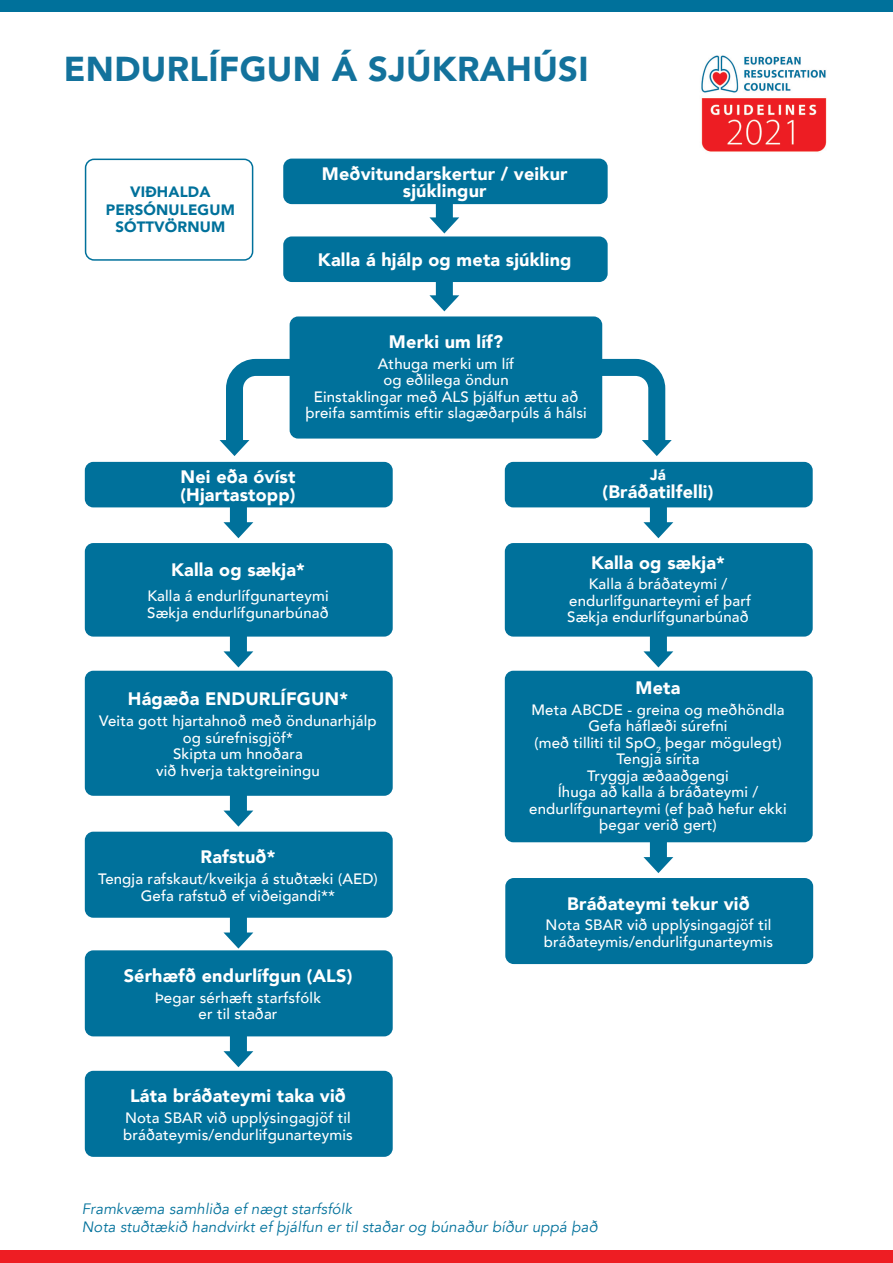
<style>
.page{position:relative;width:893px;height:1263px;background:#fff}
.page>*{position:absolute;margin:0;border:0;box-sizing:border-box;transform-origin:0 0}
.t1{font:900 34.5px "Avenir";letter-spacing:.01em;color:#13729c}
.t2{font:900 18px/17.5px "Avenir";letter-spacing:.01em;color:#fff;text-align:center}
.t3{font:500 15px/16.5px "Avenir";letter-spacing:.01em;color:#fff;text-align:center}
.t4{font:italic 15px/17.5px "Avenir";letter-spacing:.01em;color:#00719b}
.t5{font:900 15px/17.5px "Avenir";letter-spacing:.01em;color:#00719b;text-align:center}
.t6{font:900 15px "Avenir";color:#fff}
</style>
<div class="page">
<div style="left:283px;top:159px;width:325px;height:45px;background:#00719b;border-radius:9px"></div>
<div style="left:505px;top:462px;width:308px;height:45px;background:#00719b;border-radius:9px"></div>
<div style="left:505px;top:543px;width:308px;height:94px;background:#00719b;border-radius:9px"></div>
<div style="left:505px;top:671px;width:308px;height:171px;background:#00719b;border-radius:9px"></div>
<div style="left:85px;top:462px;width:308px;height:45px;background:#00719b;border-radius:9px"></div>
<div style="left:85px;top:543px;width:308px;height:94px;background:#00719b;border-radius:9px"></div>
<div style="left:85px;top:832px;width:308px;height:86px;background:#00719b;border-radius:9px"></div>
<div style="left:85px;top:950px;width:308px;height:86px;background:#00719b;border-radius:9px"></div>
<div style="left:505px;top:878px;width:308px;height:86px;background:#00719b;border-radius:9px"></div>
<div style="left:85px;top:1071px;width:308px;height:86px;background:#00719b;border-radius:9px"></div>
<div style="left:85px;top:671px;width:308px;height:125px;background:#00719b;border-radius:9px"></div>
<div style="left:283px;top:236px;width:325px;height:46px;background:#00719b;border-radius:9px"></div>
<div style="left:290px;top:316px;width:312px;height:123px;background:#00719b;border-radius:9px"></div>
<div style="left:436px;top:175px;width:17px;height:49px;background:#00719b"></div>
<svg style="left:429px;top:217px;width:30px;height:16px"></svg>
<div style="left:650px;top:489px;width:17px;height:39px;background:#00719b"></div>
<svg style="left:643px;top:522px;width:30px;height:16px"></svg>
<div style="left:650px;top:570px;width:17px;height:88px;background:#00719b"></div>
<svg style="left:643px;top:651px;width:30px;height:16px"></svg>
<div style="left:650px;top:697px;width:17px;height:166px;background:#00719b"></div>
<svg style="left:643px;top:857px;width:30px;height:16px"></svg>
<div style="left:230px;top:489px;width:17px;height:39px;background:#00719b"></div>
<svg style="left:223px;top:522px;width:30px;height:16px"></svg>
<div style="left:230px;top:570px;width:17px;height:88px;background:#00719b"></div>
<svg style="left:223px;top:651px;width:30px;height:16px"></svg>
<div style="left:230px;top:858px;width:17px;height:81px;background:#00719b"></div>
<svg style="left:223px;top:932px;width:30px;height:16px"></svg>
<div style="left:230px;top:977px;width:17px;height:80px;background:#00719b"></div>
<svg style="left:223px;top:1051px;width:30px;height:16px"></svg>
<div style="left:230px;top:697px;width:17px;height:120px;background:#00719b"></div>
<svg style="left:223px;top:810px;width:30px;height:17px"></svg>
<div style="left:436px;top:253px;width:17px;height:48px;background:#00719b"></div>
<svg style="left:429px;top:295px;width:30px;height:16px"></svg>
<svg style="left:573px;top:350px;width:101px;height:112px"></svg>
<svg style="left:217px;top:350px;width:101px;height:112px"></svg>
<div style="left:0;top:0;width:893px;height:11px;background:#00719b"></div>
<div style="left:0;top:1250px;width:893px;height:13px;background:#ee1d23"></div>
<img style="left:701px;top:55px;width:126px;height:97px">
<div style="left:85px;top:159px;width:168px;height:102px;border:2px solid #00719b;border-radius:9px"></div>
<h1 class="t1" style="left:64px;top:40px;width:526px">ENDURLÍFGUN Á SJÚKRAHÚSI</h1>
<p class="t5" style="left:106px;top:183px;width:131px">VIÐHALDA<br>PERSÓNULEGUM<br>SÓTTVÖRNUM</p>
<p class="t2" style="left:322px;top:164px;width:247px">Meðvitundarskertur / veikur sjúklingur</p>
<p class="t2" style="left:318px;top:251px;width:255px">Kalla á hjálp og meta sjúkling</p>
<p class="t2" style="left:389px;top:333px;width:116px">Merki um líf?</p>
<p class="t3" style="left:305px;top:354px;width:283px">Athuga merki um líf<br>og eðlilega öndun<br>Einstaklingar með ALS þjálfun ættu að þreifa samtímis eftir slagæðarpúls á hálsi</p>
<p class="t2" style="left:180px;top:468px;width:117px;text-align:left">Nei eða óvíst (Hjartastopp)</p>
<p class="t6" style="left:650px;top:462px;width:17px">Já</p>
<p class="t2" style="left:603px;top:482px;width:112px">(Bráðatilfelli)</p>
<p class="t2" style="left:171px;top:561px;width:135px">Kalla og sækja*</p>
<p class="t3" style="left:147px;top:587px;width:183px;text-align:left">Kalla á endurlífgunarteymi<br>Sækja endurlífgunarbúnað</p>
<p class="t2" style="left:128px;top:690px;width:222px">Hágæða ENDURLÍFGUN*</p>
<p class="t3" style="left:99px;top:712px;width:279px">Veita gott hjartahnoð með öndunarhjálp og súrefnisgjöf*<br>Skipta um hnoðara<br>við hverja taktgreiningu</p>
<p class="t2" style="left:201px;top:848px;width:76px">Rafstuð*</p>
<p class="t3" style="left:98px;top:870px;width:281px">Tengja rafskaut/kveikja á stuðtæki (AED)<br>Gefa rafstuð ef viðeigandi**</p>
<p class="t2" style="left:124px;top:966px;width:230px">Sérhæfð endurlífgun (ALS)</p>
<p class="t3" style="left:155px;top:988px;width:168px">Þegar sérhæft starfsfólk er til staðar</p>
<p class="t2" style="left:130px;top:1087px;width:217px">Láta bráðateymi taka við</p>
<p class="t3" style="left:123px;top:1109px;width:231px;text-align:left">Nota SBAR við upplýsingagjöf til bráðateymis/endurlifgunarteymis</p>
<p class="t2" style="left:591px;top:553px;width:135px">Kalla og sækja*</p>
<p class="t3" style="left:567px;top:575px;width:185px">Kalla á bráðateymi / endurlífgunarteymi ef þarf<br>Sækja endurlífgunarbúnað</p>
<p class="t2" style="left:636px;top:679px;width:46px">Meta</p>
<p class="t3" style="left:529px;top:700px;width:259px">Meta ABCDE - greina og meðhöndla<br>Gefa háflæði súrefni<br>(með tilliti til SpO<sub>2</sub> þegar mögulegt)<br>Tengja sírita<br>Tryggja æðaaðgengi<br>Íhuga að kalla á bráðateymi / endurlífgunarteymi (ef það hefur ekki þegar verið gert)</p>
<p class="t2" style="left:567px;top:894px;width:184px">Bráðateymi tekur við</p>
<p class="t3" style="left:544px;top:916px;width:231px;text-align:left">Nota SBAR við upplýsingagjöf til bráðateymis/endurlifgunarteymis</p>
<p class="t4" style="left:82px;top:1200px;width:517px">Framkvæma samhliða ef nægt starfsfólk<br>Nota stuðtækið handvirkt ef þjálfun er til staðar og búnaður bíður uppá það</p>
</div>
